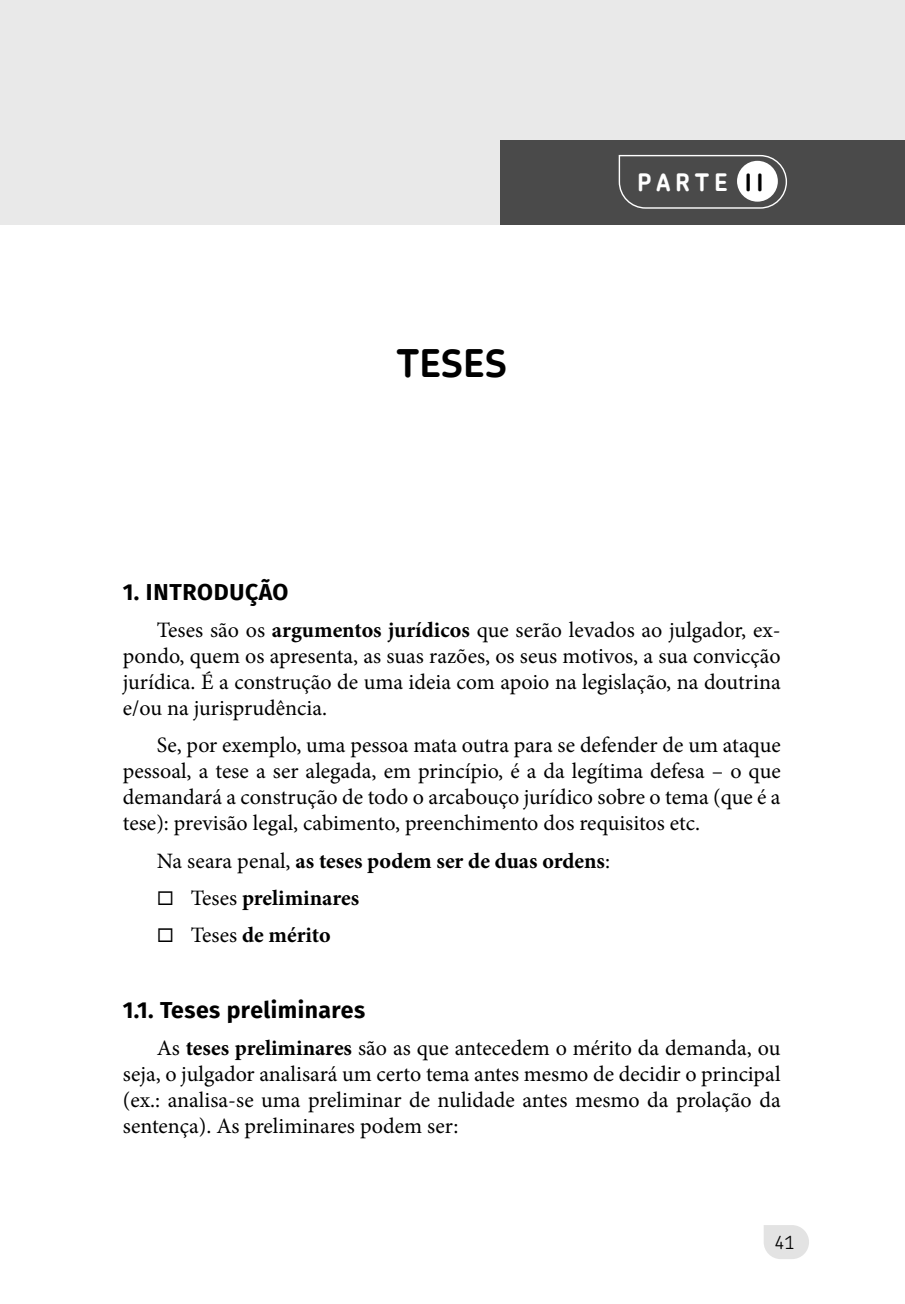
<style>
.page{position:relative;width:905px;height:1304px;background:#fff}
.page>*{position:absolute;margin:0;border:0;box-sizing:border-box;transform-origin:0 0}
.CAP_TIT{font:700 38px "Chevin";color:#000}
.CAP_NUM{font:700 24px "Chevin";letter-spacing:.2em;color:#fff}
.TIT2{font:700 23px "Fira Sans";letter-spacing:.02em;color:#000}
.TIT_1{font:700 23px "Fira Sans";letter-spacing:.03em;color:#000}
.TEXTO{font:22px/26px "Minion Pro";color:#000;text-align:justify}
.TEXTO-2{font:700 22px "Minion Pro";color:#000}
.LISTA_1{font:700 22px "Minion Pro";color:#000}
.t1{font:300 18px "Chevin";color:#000}
.s1{color:#000}
.s2{font-weight:700}
.s3{font-weight:400}
</style>
<div class="page">
<div style="left:0;top:0;width:905px;height:225px;background:#e9e9e9"></div>
<div style="left:501px;top:141px;width:404px;height:84px;background:#4a4a4a"></div>
<svg style="left:764px;top:1225px;width:45px;height:34px;background:#e6e6e6"></svg>
<svg style="left:618px;top:154px;width:169px;height:55px"></svg>
<p class="CAP_TIT" style="left:396px;top:338px;width:112px">TESES</p>
<p class="CAP_NUM" style="left:637px;top:166px;width:128px">PARTE <span class="s1">II</span></p>
<p class="TIT_1" style="left:123px;top:575px;width:167px">1. INTRODUÇÃO</p>
<p class="TEXTO" style="left:123px;top:617px;width:659px;text-indent:34px">Teses são os <span class="s2">argumentos jurídicos</span> que serão levados ao julgador, ex&shy;pondo, quem os apresenta, as suas razões, os seus motivos, a sua convicção jurídica. É a construção de uma ideia com apoio na legislação, na doutrina e/ou na jurisprudência.</p>
<p class="TEXTO" style="left:123px;top:732px;width:659px;text-indent:34px">Se, por exemplo, uma pessoa mata outra para se defender de um ataque pessoal, a tese a ser alegada, em princípio, é a da legítima defesa – o que demandará a construção de todo o arcabouço jurídico sobre o tema (que é a tese): previsão legal, cabimento, preenchimento dos requisitos etc.</p>
<p class="TEXTO-2" style="left:157px;top:845px;width:455px"><span class="s3">Na seara penal,</span> as teses podem ser de duas ordens<span class="s3">:</span></p>
<p class="LISTA_1" style="left:157px;top:882px;width:204px">◻ <span class="s3">Teses</span> preliminares</p>
<p class="LISTA_1" style="left:157px;top:919px;width:175px">◻ <span class="s3">Teses</span> de mérito</p>
<p class="TIT2" style="left:123px;top:993px;width:244px">1.1. Teses preliminares</p>
<p class="TEXTO" style="left:123px;top:1035px;width:659px;text-indent:34px">As <span class="s2">teses preliminares</span> são as que antecedem o mérito da demanda, ou seja, o julgador analisará um certo tema antes mesmo de decidir o principal (ex.: analisa-se uma preliminar de nulidade antes mesmo da prolação da sentença). As preliminares podem ser:</p>
<p class="t1" style="left:774px;top:1230px;width:22px">41</p>
</div>
